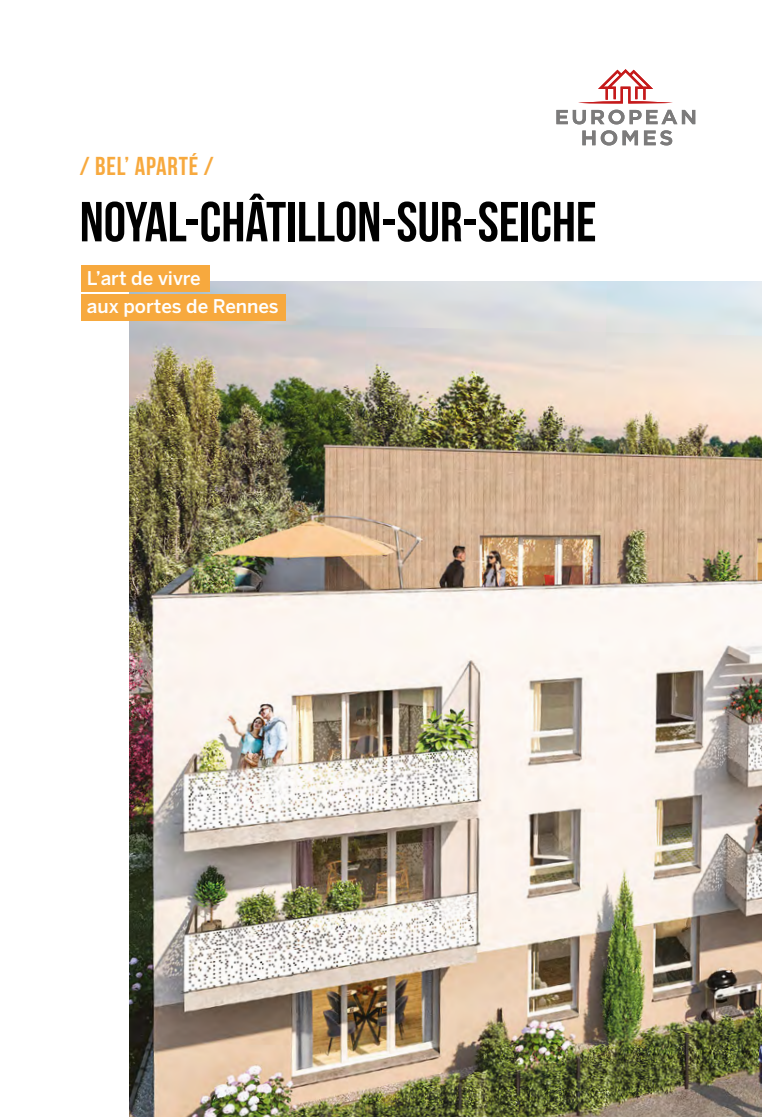
<style>
.page{position:relative;width:762px;height:1117px;background:#fff}
.page>*{position:absolute;margin:0;border:0;box-sizing:border-box;transform-origin:0 0}
.t1{font:56.25px "Bebas Neue";color:#000}
.t2{font:25.88px "Bebas Neue";letter-spacing:.03em;color:#f7a93e}
.t3{font:500 18.75px/28.8px "Benton Sans";color:#fff}
</style>
<div class="page">
<img style="left:130px;top:281px;width:632px;height:835px">
<div style="left:81px;top:294px;width:204px;height:26px;background:#f7a93e"></div>
<div style="left:81px;top:265px;width:128px;height:26px;background:#f7a93e"></div>
<svg style="left:578px;top:69px;width:95px;height:35px"></svg>
<svg style="left:556px;top:110px;width:139px;height:14px"></svg>
<svg style="left:582px;top:130px;width:13px;height:15px"></svg>
<svg style="left:601px;top:130px;width:37px;height:15px"></svg>
<svg style="left:644px;top:130px;width:28px;height:15px"></svg>
<h2 class="t2" style="left:80px;top:152px;width:135px">/ BEL’ APARTÉ /</h2>
<h1 class="t1" style="left:80px;top:191px;width:518px">NOYAL-CHÂTILLON-SUR-SEICHE</h1>
<p class="t3" style="left:87px;top:263px;width:193px">L’art de vivre<br>aux portes de Rennes</p>
</div>
